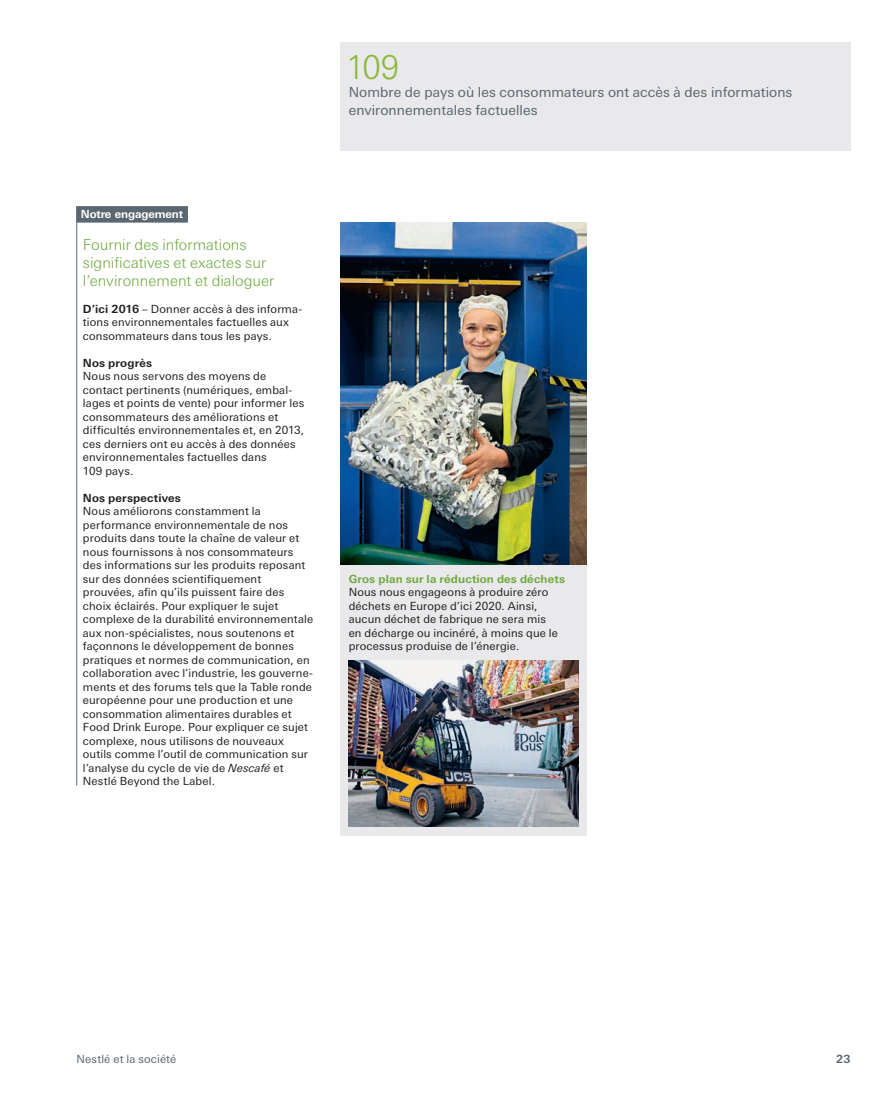
<style>
.page{position:relative;width:893px;height:1106px;background:#fff}
.page>*{position:absolute;margin:0;border:0;box-sizing:border-box;transform-origin:0 0}
.t1{font:300 33px "LT Univers Basic";color:#8ab836}
.t2{font:300 15px/18px "LT Univers Basic";color:#6fa83f}
.t3{font:13.8px/18px "LT Univers Basic";letter-spacing:.005em;color:#5a6670}
.t4{font:11.25px/13.5px "LT Univers Basic";letter-spacing:.015em;color:#231f20}
.t5{font:700 11.25px "LT Univers Basic";letter-spacing:.015em;color:#6fa83f}
.t6{font:700 11.25px "LT Univers Basic";letter-spacing:.015em;color:#231f20}
.t7{font:11.25px "LT Univers Basic";letter-spacing:.015em;color:#5a6670}
.t8{font:700 11.25px "LT Univers Basic";letter-spacing:-.01em;color:#fff}
.t9{font:700 11.25px "LT Univers Basic";color:#5a6670}
.s1{font-weight:700}
.s2{font-style:italic}
</style>
<div class="page">
<div style="left:340px;top:43px;width:510px;height:108px;background:#e9e8ea"></div>
<div style="left:340px;top:561px;width:247px;height:275px;background:#e9e8ea"></div>
<div style="left:77px;top:206px;width:111px;height:17px;background:#5a6670"></div>
<img style="left:340px;top:223px;width:247px;height:341px">
<img style="left:349px;top:660px;width:229px;height:166px">
<hr style="left:76px;top:206px;width:1px;height:579px;background:#5a6670">
<h1 class="t1" style="left:346px;top:47px;width:55px">109</h1>
<p class="t3" style="left:349px;top:83px;width:445px">Nombre de pays où les consommateurs ont accès à des informations environnementales factuelles</p>
<p class="t8" style="left:81px;top:207px;width:104px">Notre engagement</p>
<h2 class="t2" style="left:83px;top:236px;width:193px">Fournir des informations significatives et exactes sur l’environnement et dialoguer</h2>
<p class="t4" style="left:83px;top:302px;width:221px"><span class="s1">D’ici 2016</span> – Donner accès à des informa&shy;tions environnementales factuelles aux consommateurs dans tous les pays.</p>
<p class="t6" style="left:83px;top:356px;width:71px">Nos progrès</p>
<p class="t4" style="left:83px;top:369px;width:223px">Nous nous servons des moyens de contact pertinents (numériques, embal&shy;lages et points de vente) pour informer les consommateurs des améliorations et difficultés environnementales et, en 2013, ces derniers ont eu accès à des données environnementales factuelles dans<br>109 pays.</p>
<p class="t6" style="left:83px;top:491px;width:99px">Nos perspectives</p>
<p class="t4" style="left:83px;top:504px;width:232px">Nous améliorons constamment la performance environnementale de nos produits dans toute la chaîne de valeur et nous fournissons à nos consommateurs des informations sur les produits reposant sur des données scientifiquement prouvées, afin qu’ils puissent faire des choix éclairés. Pour expliquer le sujet complexe de la durabilité environnementale aux non-spécialistes, nous soutenons et façonnons le développement de bonnes pratiques et normes de communication, en collaboration avec l’industrie, les gouverne&shy;ments et des forums tels que la Table ronde européenne pour une production et une consommation alimentaires durables et Food Drink Europe. Pour expliquer ce sujet complexe, nous utilisons de nouveaux outils comme l’outil de communication sur l’analyse du cycle de vie de <span class="s2">Nescafé</span> et Nestlé Beyond the Label.</p>
<p class="t5" style="left:349px;top:572px;width:218px">Gros plan sur la réduction des déchets</p>
<p class="t4" style="left:349px;top:585px;width:211px">Nous nous engageons à produire zéro déchets en Europe d’ici 2020. Ainsi, aucun déchet de fabrique ne sera mis en décharge ou incinéré, à moins que le processus produise de l’énergie.</p>
<p class="t7" style="left:77px;top:1053px;width:101px">Nestlé et la société</p>
<p class="t9" style="left:836px;top:1052px;width:16px">23</p>
</div>
